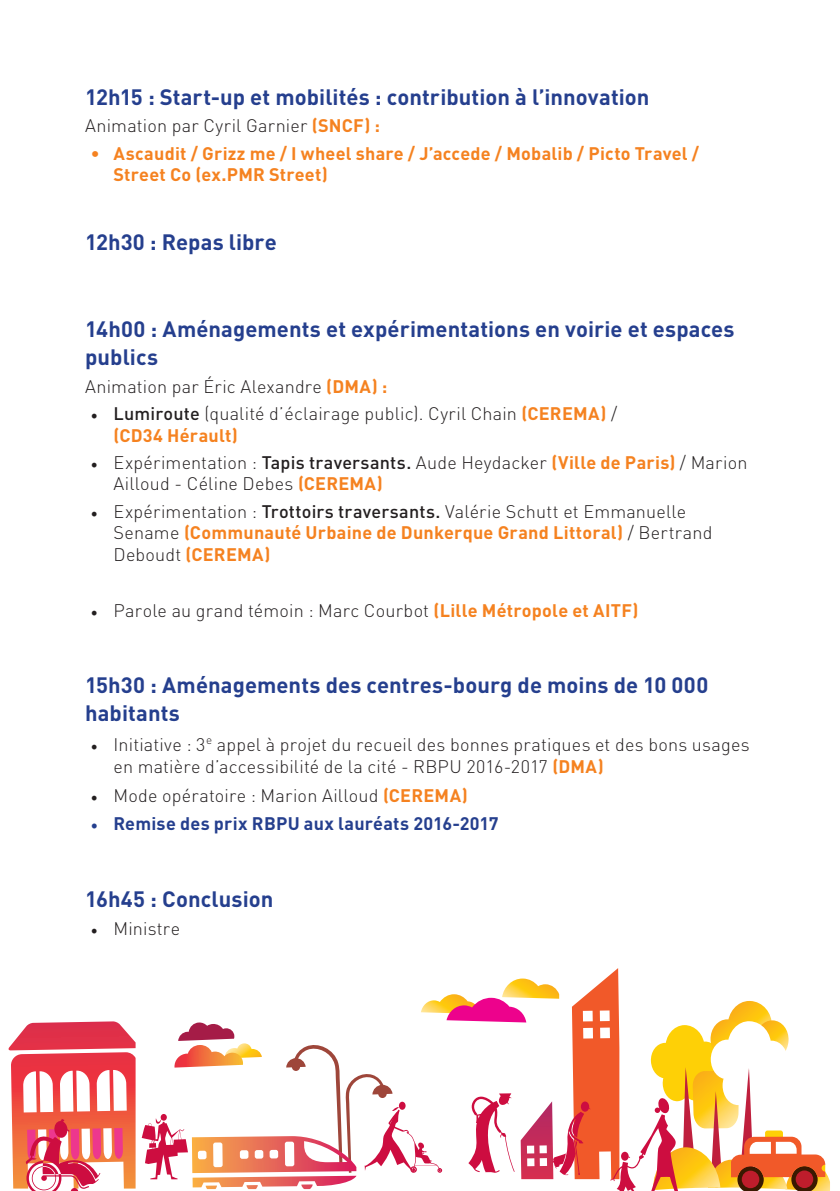
<style>
.page{position:relative;width:840px;height:1191px;background:#fff}
.page>*{position:absolute;margin:0;border:0;box-sizing:border-box;transform-origin:0 0}
.t1{font:700 22px/28.8px "DIN";letter-spacing:.005em;color:#253f8e}
.t2{font:300 18px/21.6px "DIN";letter-spacing:.01em;color:#231f20}
.t3{font:700 18px/21.6px "DIN";letter-spacing:.015em;color:#f58220}
.t4{font:700 18px "DIN";letter-spacing:.015em;color:#253f8e}
.s1{font-weight:700;color:#f58220}
.s2{font-family:"Minion Pro";font-weight:500}
.s3{font-weight:500}
.s4{font-family:"Minion Pro";font-weight:400}
.s5{font-family:"Minion Pro"}
</style>
<div class="page">
<svg style="left:8px;top:1021px;width:127px;height:170px"></svg>
<svg style="left:142px;top:968px;width:687px;height:223px"></svg>
<p class="t1" style="left:85px;top:82px;width:565px">12h15 : Start-up et mobilités : contribution à l’innovation</p>
<p class="t2" style="left:85px;top:115px;width:296px">Animation par Cyril Garnier <span class="s1">(SNCF) :</span></p>
<p class="t3" style="left:113px;top:141px;width:587px;text-indent:-23px">• Ascaudit / Grizz me / I wheel share / J’accede / Mobalib / Picto Travel /<br>Street Co (ex.PMR Street)</p>
<p class="t1" style="left:85px;top:227px;width:193px">12h30 : Repas libre</p>
<p class="t1" style="left:85px;top:313px;width:650px">14h00 : Aménagements et expérimentations en voirie et espaces publics</p>
<p class="t2" style="left:85px;top:375px;width:304px">Animation par Éric Alexandre <span class="s1">(DMA) :</span></p>
<p class="t2" style="left:113px;top:402px;width:505px;text-indent:-23px"><span class="s2">•</span> <span class="s3">Lumiroute</span> (qualité d’éclairage public). Cyril Chain <span class="s1">(CEREMA)</span> / <span class="s1">(CD34 Hérault)</span></p>
<p class="t2" style="left:113px;top:451px;width:635px;text-indent:-23px"><span class="s4">•</span> Expérimentation : <span class="s3">Tapis traversants.</span> Aude Heydacker <span class="s1">(Ville de Paris)</span> / Marion<br>Ailloud - Céline Debes <span class="s1">(CEREMA)</span></p>
<p class="t2" style="left:113px;top:500px;width:600px;text-indent:-23px"><span class="s4">•</span> Expérimentation : <span class="s3">Trottoirs traversants.</span> Valérie Schutt et Emmanuelle<br>Sename <span class="s1">(Communauté Urbaine de Dunkerque Grand Littoral)</span> / Bertrand<br>Deboudt <span class="s1">(CEREMA)</span></p>
<p class="t2" style="left:91px;top:599px;width:549px"><span class="s4">•</span> Parole au grand témoin : Marc Courbot <span class="s1">(Lille Métropole et AITF)</span></p>
<p class="t1" style="left:85px;top:669px;width:624px">15h30 : Aménagements des centres-bourg de moins de 10 000 habitants</p>
<p class="t2" style="left:113px;top:733px;width:637px;text-indent:-23px"><span class="s4">•</span> Initiative : 3<sup>e</sup> appel à projet du recueil des bonnes pratiques et des bons usages en matière d’accessibilité de la cité - RBPU 2016-2017 <span class="s1">(DMA)</span></p>
<p class="t2" style="left:91px;top:785px;width:378px"><span class="s4">•</span> Mode opératoire : Marion Ailloud <span class="s1">(CEREMA)</span></p>
<p class="t4" style="left:91px;top:811px;width:409px"><span class="s5">•</span> Remise des prix RBPU aux lauréats 2016-2017</p>
<p class="t1" style="left:85px;top:884px;width:190px">16h45 : Conclusion</p>
<p class="t2" style="left:91px;top:917px;width:91px"><span class="s4">•</span> Ministre</p>
</div>
